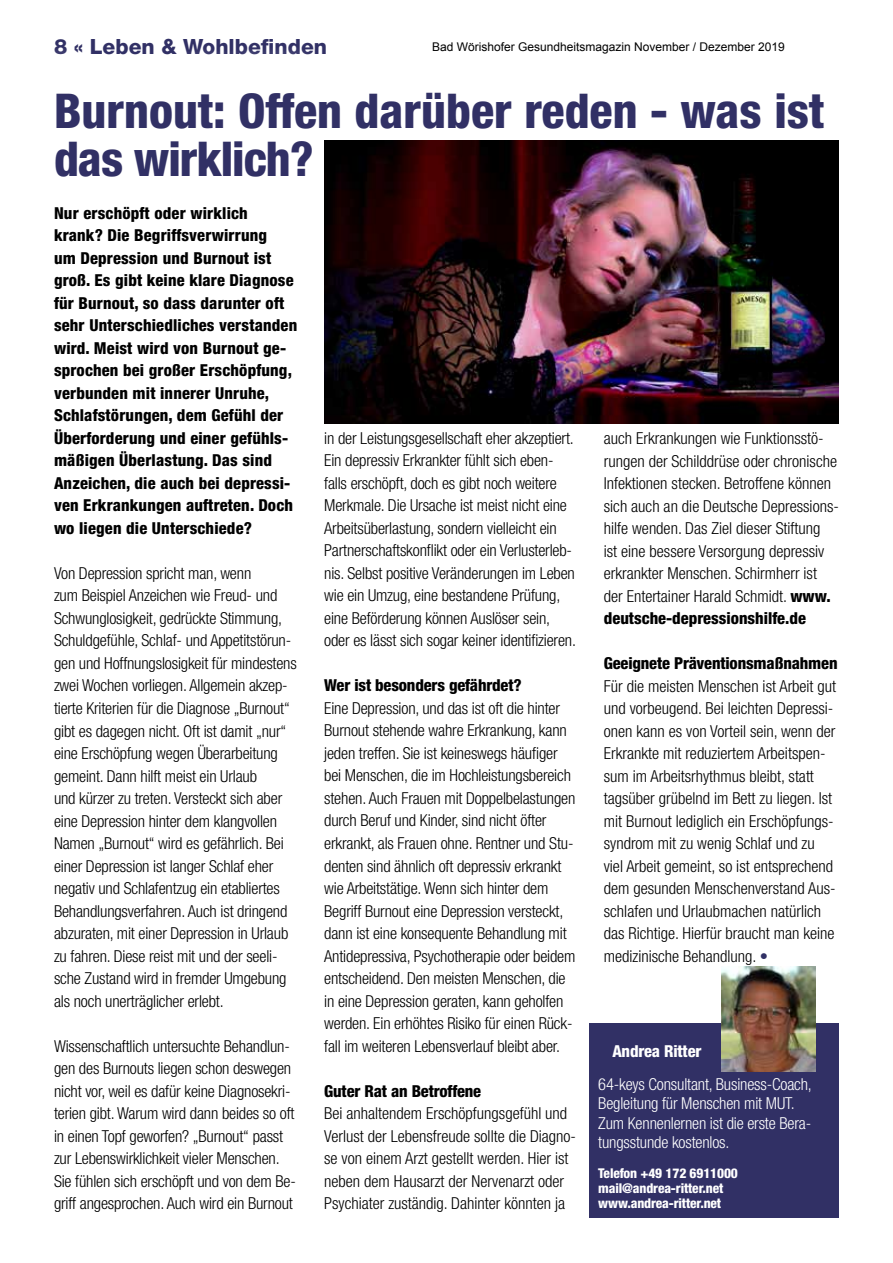
<style>
.page{position:relative;width:893px;height:1263px;background:#fff}
.page>*{position:absolute;margin:0;border:0;box-sizing:border-box;transform-origin:0 0}
.t1{font:800 condensed 48px/48px "Helvetica Neue LT Std";color:#313065}
.t2{font:800 21px "Helvetica Neue LT Std";color:#313065}
.t3{font:300 condensed 16.5px/22.5px "Helvetica Neue LT Std";letter-spacing:-.01em;color:#000}
.t4{font:800 condensed 16.5px/22.5px "Helvetica Neue LT Std";letter-spacing:.01em;color:#000}
.t5{font:300 condensed 16.5px/19.5px "Helvetica Neue LT Std";letter-spacing:-.01em;color:#fff}
.t6{font:800 condensed 16.5px "Helvetica Neue LT Std";letter-spacing:-.01em;color:#000}
.t7{font:800 condensed 16.5px "Helvetica Neue LT Std";letter-spacing:-.01em;color:#fff}
.t8{font:800 condensed 13.5px/15px "Helvetica Neue LT Std";letter-spacing:-.01em;color:#fff}
.t9{font:12px "Arial";color:#000}
.s1{font-weight:800}
.s2{font-weight:800;color:#313065}
</style>
<div class="page">
<div style="left:590px;top:1023px;width:249px;height:195px;background:#313065"></div>
<img style="left:721px;top:966px;width:94px;height:105px">
<img style="left:324px;top:140px;width:515px;height:283px">
<p class="t2" style="left:54px;top:34px;width:275px">8 « Leben &amp; Wohlbefinden</p>
<p class="t9" style="left:432px;top:39px;width:354px">Bad Wörishofer Gesundheitsmagazin November / Dezember 2019</p>
<h1 class="t1" style="left:54px;top:86px;width:772px">Burnout: Offen darüber reden - was ist das wirklich?</h1>
<p class="t4" style="left:54px;top:201px;width:245px">Nur erschöpft oder wirklich krank? Die Begriffsverwirrung<br>um Depression und Burnout ist groß. Es gibt keine klare Diagnose für Burnout, so dass darunter oft sehr Unterschiedliches verstanden wird. Meist wird von Burnout ge&shy;sprochen bei großer Erschöpfung, verbunden mit innerer Unruhe,<br>Schlafstörungen, dem Gefühl der<br>Überforderung und einer gefühls&shy;mäßigen Überlastung. Das sind<br>Anzeichen, die auch bei depressi&shy;ven Erkrankungen auftreten. Doch wo liegen die Unterschiede?</p>
<p class="t3" style="left:54px;top:562px;width:244px">Von Depression spricht man, wenn<br>zum Beispiel Anzeichen wie Freud- und Schwunglosigkeit, gedrückte Stimmung, Schuldgefühle, Schlaf- und Appetitstörun&shy;gen und Hoffnungslosigkeit für mindestens zwei Wochen vorliegen. Allgemein akzep&shy;tierte Kriterien für die Diagnose „Burnout“ gibt es dagegen nicht. Oft ist damit „nur“ eine Erschöpfung wegen Überarbeitung gemeint. Dann hilft meist ein Urlaub<br>und kürzer zu treten. Versteckt sich aber eine Depression hinter dem klangvollen Namen „Burnout“ wird es gefährlich. Bei einer Depression ist langer Schlaf eher negativ und Schlafentzug ein etabliertes Behandlungsverfahren. Auch ist dringend abzuraten, mit einer Depression in Urlaub zu fahren. Diese reist mit und der seeli&shy;sche Zustand wird in fremder Umgebung als noch unerträglicher erlebt.</p>
<p class="t3" style="left:54px;top:1034px;width:243px">Wissenschaftlich untersuchte Behandlun&shy;gen des Burnouts liegen schon deswegen nicht vor, weil es dafür keine Diagnosekri&shy;terien gibt. Warum wird dann beides so oft in einen Topf geworfen? „Burnout“ passt zur Lebenswirklichkeit vieler Menschen.<br>Sie fühlen sich erschöpft und von dem Be&shy;griff angesprochen. Auch wird ein Burnout</p>
<p class="t3" style="left:324px;top:427px;width:253px">in der Leistungsgesellschaft eher akzeptiert.<br>Ein depressiv Erkrankter fühlt sich eben&shy;falls erschöpft, doch es gibt noch weitere Merkmale. Die Ursache ist meist nicht eine Arbeitsüberlastung, sondern vielleicht ein Partnerschaftskonflikt oder ein Verlusterleb&shy;nis. Selbst positive Veränderungen im Leben wie ein Umzug, eine bestandene Prüfung, eine Beförderung können Auslöser sein, oder es lässt sich sogar keiner identifizieren.</p>
<p class="t6" style="left:324px;top:675px;width:199px">Wer ist besonders gefährdet?</p>
<p class="t3" style="left:324px;top:697px;width:253px">Eine Depression, und das ist oft die hinter Burnout stehende wahre Erkrankung, kann jeden treffen. Sie ist keineswegs häufiger bei Menschen, die im Hochleistungsbereich stehen. Auch Frauen mit Doppelbelastungen durch Beruf und Kinder, sind nicht öfter erkrankt, als Frauen ohne. Rentner und Stu&shy;denten sind ähnlich oft depressiv erkrankt wie Arbeitstätige. Wenn sich hinter dem Begriff Burnout eine Depression versteckt, dann ist eine konsequente Behandlung mit Antidepressiva, Psychotherapie oder beidem entscheidend. Den meisten Menschen, die in eine Depression geraten, kann geholfen werden. Ein erhöhtes Risiko für einen Rück&shy;fall im weiteren Lebensverlauf bleibt aber.</p>
<p class="t6" style="left:324px;top:1080px;width:158px">Guter Rat an Betroffene</p>
<p class="t3" style="left:324px;top:1102px;width:253px">Bei anhaltendem Erschöpfungsgefühl und Verlust der Lebensfreude sollte die Diagno&shy;se von einem Arzt gestellt werden. Hier ist neben dem Hausarzt der Nervenarzt oder Psychiater zuständig. Dahinter könnten ja</p>
<p class="t3" style="left:604px;top:427px;width:237px">auch Erkrankungen wie Funktionsstö&shy;rungen der Schilddrüse oder chronische Infektionen stecken. Betroffene können sich auch an die Deutsche Depressions&shy;hilfe wenden. Das Ziel dieser Stiftung<br>ist eine bessere Versorgung depressiv erkrankter Menschen. Schirmherr ist der Entertainer Harald Schmidt. <span class="s1">www. deutsche-depressionshilfe.de</span></p>
<p class="t6" style="left:604px;top:653px;width:235px">Geeignete Präventionsmaßnahmen</p>
<p class="t3" style="left:604px;top:674px;width:234px">Für die meisten Menschen ist Arbeit gut und vorbeugend. Bei leichten Depressi&shy;onen kann es von Vorteil sein, wenn der Erkrankte mit reduziertem Arbeitspen&shy;sum im Arbeitsrhythmus bleibt, statt tagsüber grübelnd im Bett zu liegen. Ist mit Burnout lediglich ein Erschöpfungs&shy;syndrom mit zu wenig Schlaf und zu viel Arbeit gemeint, so ist entsprechend dem gesunden Menschenverstand Aus&shy;schlafen und Urlaubmachen natürlich das Richtige. Hierfür braucht man keine medizinische Behandlung. <span class="s2">•</span></p>
<p class="t7" style="left:612px;top:1041px;width:91px">Andrea Ritter</p>
<p class="t5" style="left:598px;top:1074px;width:215px">64-keys Consultant, Business-Coach, Begleitung für Menschen mit MUT.<br>Zum Kennenlernen ist die erste Bera&shy;tungsstunde kostenlos.</p>
<p class="t8" style="left:598px;top:1165px;width:141px">Telefon +49 172 6911000 mail@andrea-ritter.net www.andrea-ritter.net</p>
</div>
